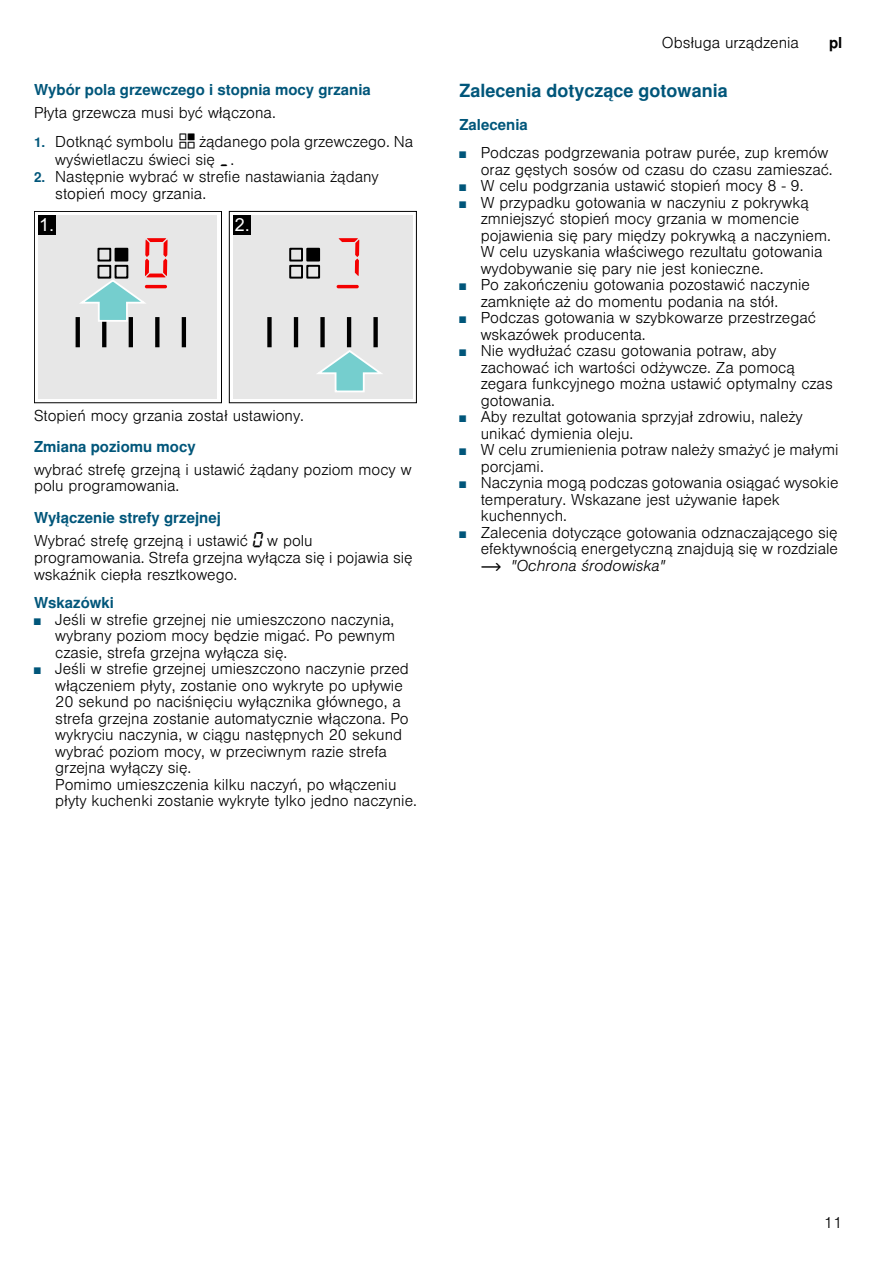
<style>
.page{position:relative;width:893px;height:1263px;background:#fff}
.page>*{position:absolute;margin:0;border:0;box-sizing:border-box;transform-origin:0 0}
.t1{font:700 18px "Nimbus San L";color:#00567a}
.t2{font:300 15px/16.5px "Nimbus San L";color:#000}
.t3{font:700 15px "Nimbus San L";color:#00567a}
.t4{font:700 15px "Nimbus San L";color:#000}
.s1{font-weight:700;font-size:13.5px;color:#00567a}
.s2{font-family:"BSH Symb PH3";font-weight:400;font-size:16.5px}
.s3{font-family:"BSH Symb All";font-weight:400;font-size:16.5px}
.s4{font-weight:700;color:#00567a}
.s5{font-size:9px;color:#00567a}
.s6{font-family:"BSH Symb PH1";font-weight:400}
.s7{font-style:italic}
</style>
<div class="page">
<svg style="left:34px;top:211px;width:187px;height:192px;background:#d9d8d8"></svg>
<svg style="left:230px;top:211px;width:186px;height:192px;background:#dadada"></svg>
<p class="t3" style="left:34px;top:80px;width:338px">Wybór pola grzewczego i stopnia mocy grzania</p>
<p class="t2" style="left:34px;top:103px;width:243px">Płyta grzewcza musi być włączona.</p>
<p class="t2" style="left:55px;top:131px;width:359px;line-height:18px;text-indent:-21px"><span class="s1">1.</span> Dotknąć symbolu <span class="s2">»</span> żądanego pola grzewczego. Na wyświetlaczu świeci się <span class="s3">¬</span>.</p>
<p class="t2" style="left:55px;top:167px;width:325px;text-indent:-21px"><span class="s1">2.</span> Następnie wybrać w strefie nastawiania żądany stopień mocy grzania.</p>
<p class="t2" style="left:34px;top:406px;width:271px">Stopień mocy grzania został ustawiony.</p>
<p class="t3" style="left:34px;top:437px;width:163px">Zmiana poziomu mocy</p>
<p class="t2" style="left:34px;top:460px;width:379px">wybrać strefę grzejną i ustawić żądany poziom mocy w polu programowania.</p>
<p class="t2" style="left:34px;top:504px;width:280px;line-height:23.5px"><span class="s4">Wyłączenie strefy grzejnej<br></span>Wybrać strefę grzejną i ustawić <span class="s3">‹</span> w polu</p>
<p class="t2" style="left:34px;top:548px;width:380px">programowania. Strefa grzejna wyłącza się i pojawia się wskaźnik ciepła resztkowego.</p>
<p class="t3" style="left:34px;top:593px;width:82px">Wskazówki</p>
<p class="t2" style="left:55px;top:610px;width:341px;text-align:justify;text-indent:-21px"><span class="s5">■</span> Jeśli w strefie grzejnej nie umieszczono naczynia, wybrany poziom mocy będzie migać. Po pewnym czasie, strefa grzejna wyłącza się.</p>
<p class="t2" style="left:55px;top:659px;width:363px;text-indent:-21px"><span class="s5">■</span> Jeśli w strefie grzejnej umieszczono naczynie przed włączeniem płyty, zostanie ono wykryte po upływie 20 sekund po naciśnięciu wyłącznika głównego, a strefa grzejna zostanie automatycznie włączona. Po wykryciu naczynia, w ciągu następnych 20 sekund wybrać poziom mocy, w przeciwnym razie strefa grzejna wyłączy się.<br>Pomimo umieszczenia kilku naczyń, po włączeniu płyty kuchenki zostanie wykryte tylko jedno naczynie.</p>
<p class="t2" style="left:661px;top:33px;width:139px">Obsługa urządzenia</p>
<p class="t4" style="left:829px;top:34px;width:15px">pl</p>
<p class="t1" style="left:459px;top:79px;width:270px">Zalecenia dotyczące gotowania</p>
<p class="t3" style="left:459px;top:115px;width:70px">Zalecenia</p>
<p class="t2" style="left:459px;top:143px;width:375px;text-align:right"><span class="s5">■</span> Podczas podgrzewania potraw purée, zup kremów oraz gęstych sosów od czasu do czasu zamieszać.</p>
<p class="t2" style="left:459px;top:176px;width:345px"><span class="s5">■</span> W celu podgrzania ustawić stopień mocy 8 - 9.</p>
<p class="t2" style="left:480px;top:193px;width:351px;text-indent:-21px"><span class="s5">■</span> W przypadku gotowania w naczyniu z pokrywką zmniejszyć stopień mocy grzania w momencie pojawienia się pary między pokrywką a naczyniem.<br>W celu uzyskania właściwego rezultatu gotowania wydobywanie się pary nie jest konieczne.</p>
<p class="t2" style="left:480px;top:275px;width:331px;text-indent:-21px"><span class="s5">■</span> Po zakończeniu gotowania pozostawić naczynie zamknięte aż do momentu podania na stół.</p>
<p class="t2" style="left:480px;top:308px;width:336px;text-indent:-21px"><span class="s5">■</span> Podczas gotowania w szybkowarze przestrzegać wskazówek producenta.</p>
<p class="t2" style="left:480px;top:341px;width:353px;text-indent:-21px"><span class="s5">■</span> Nie wydłużać czasu gotowania potraw, aby zachować ich wartości odżywcze. Za pomocą zegara funkcyjnego można ustawić optymalny czas gotowania.</p>
<p class="t2" style="left:480px;top:407px;width:323px;text-indent:-21px"><span class="s5">■</span> Aby rezultat gotowania sprzyjał zdrowiu, należy unikać dymienia oleju.</p>
<p class="t2" style="left:480px;top:440px;width:359px;text-indent:-21px"><span class="s5">■</span> W celu zrumienienia potraw należy smażyć je małymi porcjami.</p>
<p class="t2" style="left:480px;top:473px;width:359px;text-indent:-21px"><span class="s5">■</span> Naczynia mogą podczas gotowania osiągać wysokie temperatury. Wskazane jest używanie łapek kuchennych.</p>
<p class="t2" style="left:480px;top:523px;width:359px;text-align:justify;text-indent:-21px"><span class="s5">■</span> Zalecenia dotyczące gotowania odznaczającego się efektywnością energetyczną znajdują się w rozdziale <span class="s6">~</span> <span class="s7">"Ochrona środowiska"</span></p>
<p class="t2" style="left:824px;top:1213px;width:20px">11</p>
</div>
